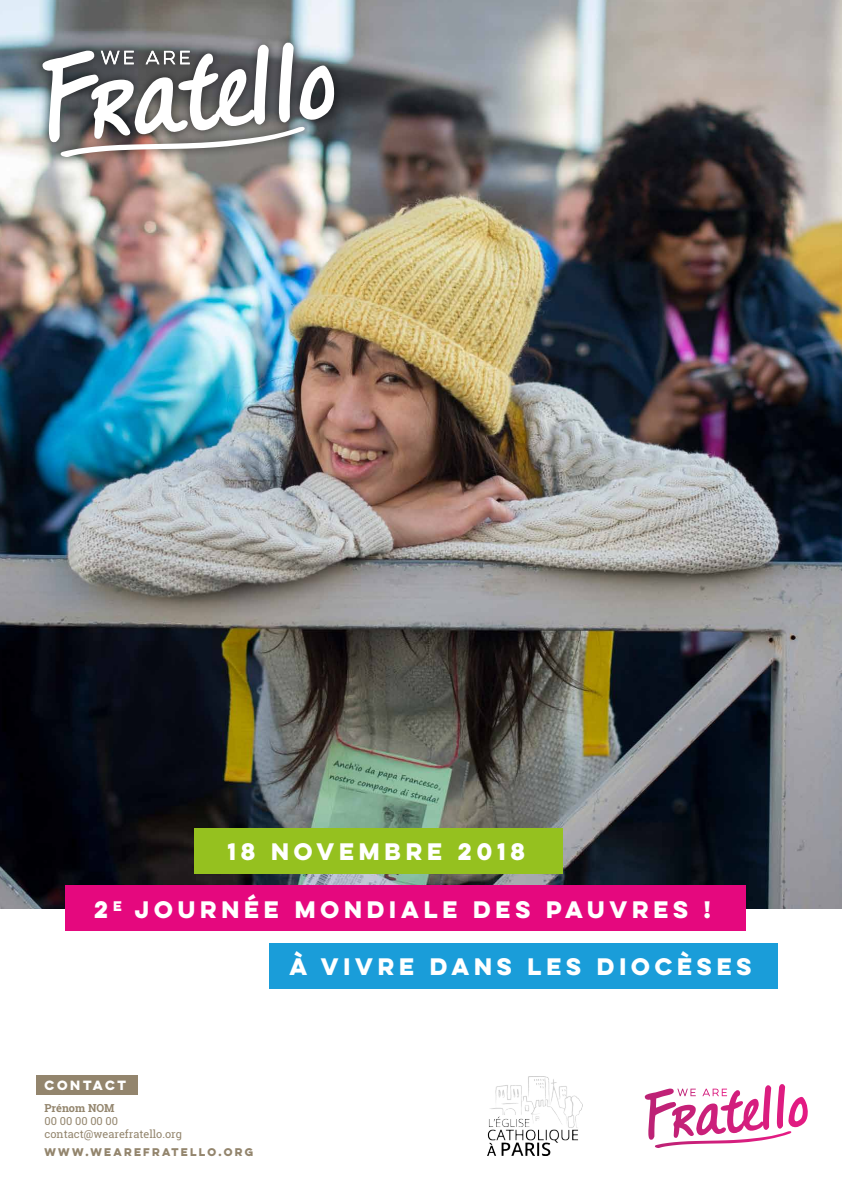
<style>
.page{position:relative;width:842px;height:1191px;background:#fff}
.page>*{position:absolute;margin:0;border:0;box-sizing:border-box;transform-origin:0 0}
.t1{font:700 21.4px "Lulo Clean One";color:#fff}
.t2{font:700 12px "Lulo Clean One";color:#fff}
.t3{font:11px/13.2px "Roboto Slab";color:#93856d}
.t4{font:700 11px "Roboto Slab";color:#93856d}
.t5{font:700 10px "Lulo Clean One";color:#93856d}
</style>
<div class="page">
<img style="left:0;top:0;width:842px;height:908px">
<div style="left:194px;top:828px;width:369px;height:45px;background:#95c11f"></div>
<div style="left:65px;top:885px;width:680px;height:46px;background:#e5087e"></div>
<div style="left:269px;top:943px;width:508px;height:45px;background:#1a9dd9"></div>
<svg style="left:645px;top:1084px;width:163px;height:64px"></svg>
<div style="left:34px;top:34px;width:309px;height:132px;background:#000;opacity:.55"></div>
<svg style="left:43px;top:43px;width:292px;height:114px"></svg>
<img style="left:488px;top:1076px;width:95px;height:79px">
<div style="left:36px;top:1075px;width:101px;height:20px;background:#93856d"></div>
<p class="t1" style="left:227px;top:835px;width:304px">18 NOVEMBRE 2018</p>
<p class="t1" style="left:94px;top:892px;width:623px">2<sup>E</sup> JOURNÉE MONDIALE DES PAUVRES !</p>
<p class="t1" style="left:290px;top:950px;width:468px">À VIVRE DANS LES DIOCÈSES</p>
<p class="t2" style="left:45px;top:1076px;width:86px">CONTACT</p>
<p class="t4" style="left:45px;top:1100px;width:72px">Prénom NOM</p>
<p class="t3" style="left:45px;top:1114px;width:139px">00 00 00 00 00 contact@wearefratello.org</p>
<p class="t5" style="left:45px;top:1143px;width:212px">WWW.WEAREFRATELLO.ORG</p>
</div>
